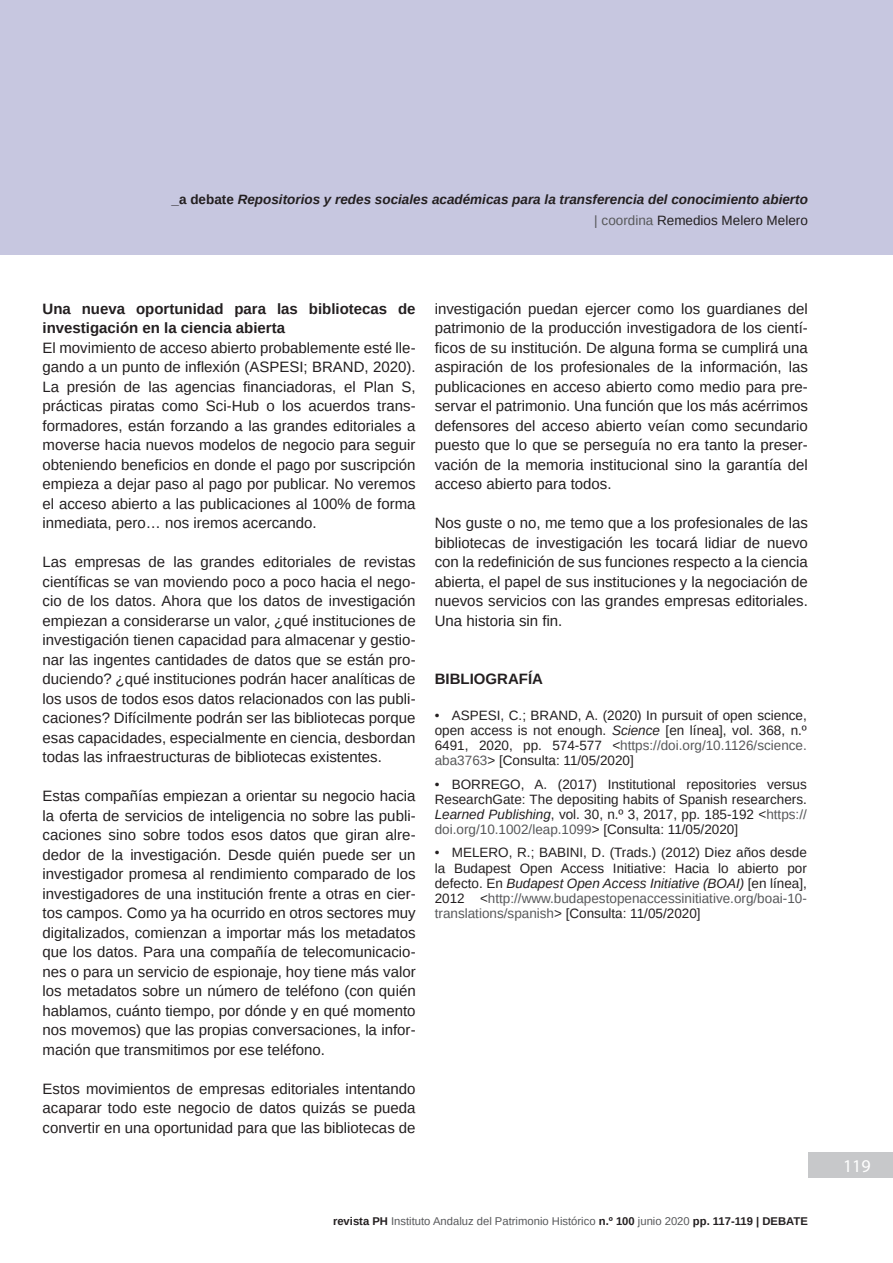
<style>
.page{position:relative;width:893px;height:1263px;background:#fff}
.page>*{position:absolute;margin:0;border:0;box-sizing:border-box;transform-origin:0 0}
.t1{font:18px "Myriad Pro";color:#fff}
.t2{font:15px/19.5px "Arimo";color:#231f20;text-align:justify}
.Rango_3{font:700 15px/19.5px "Arimo";color:#231f20}
.Bibliografia_título{font:700 15px "Arimo";color:#231f20}
.t3{font:13.5px/15px "Arimo";color:#231f20;text-align:justify}
.t4{font:italic 700 13.5px/21px "Arimo";color:#231f20;text-align:right}
.t5{font:11.25px "Arimo";color:#57585a}
.s1{font-style:normal}
.s2{font-weight:400;font-style:normal;color:#57585a}
.s3{font-weight:400;font-style:normal}
.s4{font-style:italic}
.s5{color:#57585a}
.s6{font-weight:700;color:#231f20}
</style>
<div class="page">
<div style="left:0;top:0;width:893px;height:255px;background:#c7c7e0"></div>
<div style="left:808px;top:1152px;width:85px;height:26px;background:#c7c8ca"></div>
<p class="t4" style="left:172px;top:189px;width:638px"><span class="s1">_a debate</span> Repositorios y redes sociales académicas para la transferencia del conocimiento abierto <span class="s2">| coordina</span> <span class="s3">Remedios Melero Melero</span></p>
<p class="Rango_3" style="left:43px;top:299px;width:375px">Una nueva oportunidad para las bibliotecas de investigación en la ciencia abierta</p>
<p class="t2" style="left:43px;top:338px;width:375px">El movimiento de acceso abierto probablemente esté lle&shy;gando a un punto de inflexión (ASPESI; BRAND, 2020).<br>La presión de las agencias financiadoras, el Plan S, prácticas piratas como Sci-Hub o los acuerdos trans&shy;formadores, están forzando a las grandes editoriales a moverse hacia nuevos modelos de negocio para seguir obteniendo beneficios en donde el pago por suscripción empieza a dejar paso al pago por publicar. No veremos el acceso abierto a las publicaciones al 100% de forma inmediata, pero… nos iremos acercando.</p>
<p class="t2" style="left:43px;top:552px;width:375px">Las empresas de las grandes editoriales de revistas científicas se van moviendo poco a poco hacia el nego&shy;cio de los datos. Ahora que los datos de investigación empiezan a considerarse un valor, ¿qué instituciones de investigación tienen capacidad para almacenar y gestio&shy;nar las ingentes cantidades de datos que se están pro&shy;duciendo? ¿qué instituciones podrán hacer analíticas de los usos de todos esos datos relacionados con las publi&shy;caciones? Difícilmente podrán ser las bibliotecas porque esas capacidades, especialmente en ciencia, desbordan todas las infraestructuras de bibliotecas existentes.</p>
<p class="t2" style="left:43px;top:786px;width:375px">Estas compañías empiezan a orientar su negocio hacia la oferta de servicios de inteligencia no sobre las publi&shy;caciones sino sobre todos esos datos que giran alre&shy;dedor de la investigación. Desde quién puede ser un investigador promesa al rendimiento comparado de los investigadores de una institución frente a otras en cier&shy;tos campos. Como ya ha ocurrido en otros sectores muy digitalizados, comienzan a importar más los metadatos que los datos. Para una compañía de telecomunicacio&shy;nes o para un servicio de espionaje, hoy tiene más valor los metadatos sobre un número de teléfono (con quién hablamos, cuánto tiempo, por dónde y en qué momento nos movemos) que las propias conversaciones, la infor&shy;mación que transmitimos por ese teléfono.</p>
<p class="t2" style="left:43px;top:1079px;width:375px">Estos movimientos de empresas editoriales intentando acaparar todo este negocio de datos quizás se pueda convertir en una oportunidad para que las bibliotecas de</p>
<p class="t2" style="left:435px;top:299px;width:375px">investigación puedan ejercer como los guardianes del patrimonio de la producción investigadora de los cientí&shy;ficos de su institución. De alguna forma se cumplirá una aspiración de los profesionales de la información, las publicaciones en acceso abierto como medio para pre&shy;servar el patrimonio. Una función que los más acérrimos defensores del acceso abierto veían como secundario puesto que lo que se perseguía no era tanto la preser&shy;vación de la memoria institucional sino la garantía del acceso abierto para todos.</p>
<p class="t2" style="left:435px;top:513px;width:375px">Nos guste o no, me temo que a los profesionales de las bibliotecas de investigación les tocará lidiar de nuevo con la redefinición de sus funciones respecto a la ciencia abierta, el papel de sus instituciones y la negociación de nuevos servicios con las grandes empresas editoriales.<br>Una historia sin fin.</p>
<p class="Bibliografia_título" style="left:435px;top:669px;width:110px">BIBLIOGRAFÍA</p>
<p class="t3" style="left:435px;top:708px;width:374px">• ASPESI, C.; BRAND, A. (2020) In pursuit of open science, open access is not enough. <span class="s4">Science</span> [en línea], vol. 368, n.º 6491, 2020, pp. 574-577 &lt;<span class="s5">https://doi.org/10.1126/science. aba3763</span>&gt; [Consulta: 11/05/2020]</p>
<p class="t3" style="left:435px;top:777px;width:374px">• BORREGO, A. (2017) Institutional repositories versus ResearchGate: The depositing habits of Spanish researchers.<br><span class="s4">Learned Publishing</span>, vol. 30, n.º 3, 2017, pp. 185-192 &lt;<span class="s5">https:// doi.org/10.1002/leap.1099</span>&gt; [Consulta: 11/05/2020]</p>
<p class="t3" style="left:435px;top:845px;width:374px">• MELERO, R.; BABINI, D. (Trads.) (2012) Diez años desde la Budapest Open Access Initiative: Hacia lo abierto por defecto. En <span class="s4">Budapest Open Access Initiative (BOAI)</span> [en línea], 2012 &lt;<span class="s5">http://www.budapestopenaccessinitiative.org/boai-10- translations/spanish</span>&gt; [Consulta: 11/05/2020]</p>
<p class="t5" style="left:333px;top:1213px;width:476px"><span class="s6">revista PH</span> Instituto Andaluz del Patrimonio Histórico <span class="s6">n.º 100</span> junio 2020 <span class="s6">pp. 117-119 | DEBATE</span></p>
<p class="t1" style="left:843px;top:1155px;width:29px">119</p>
</div>
